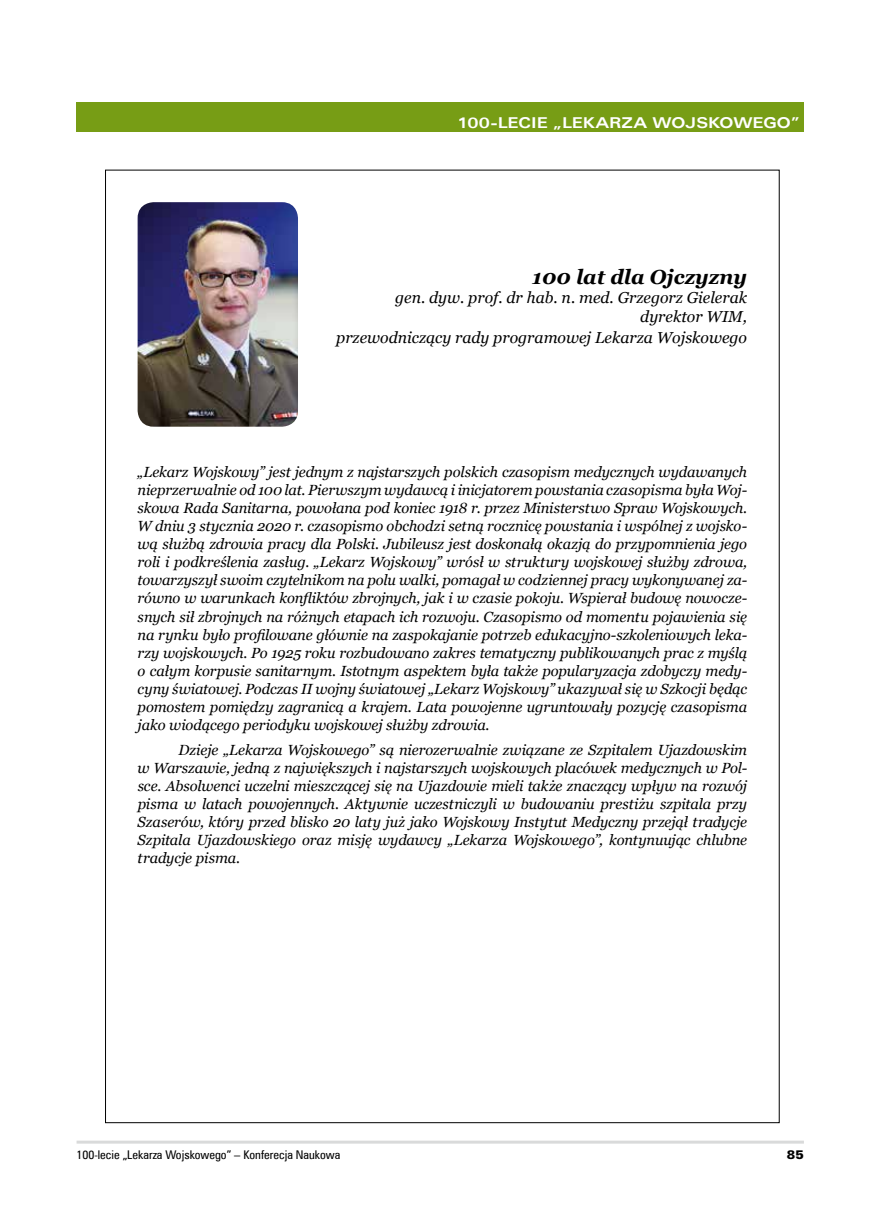
<style>
.page{position:relative;width:872px;height:1212px;background:#fff}
.page>*{position:absolute;margin:0;border:0;box-sizing:border-box;transform-origin:0 0}
.t1{font:italic 700 20.4px "Georgia";color:#000}
.t2{font:italic 15.9px/19px "Georgia";color:#000;text-align:right}
.t3{font:15px "Zurich Ex EU Bold";letter-spacing:.01em;color:#fff}
.t4{font:italic 14.7px/18.1px "Georgia";letter-spacing:-.01em;color:#000;text-align:justify}
.t5{font:12px "Zurich Cn EU Normal";color:#000;scale:1.04 1}
.t6{font:11.25px "Zurich Blk PL";color:#000;scale:1.04 1}
</style>
<div class="page">
<hr style="left:77px;top:1140px;width:727px;height:3px;background:#d9dada">
<div style="left:77px;top:102px;width:727px;height:30px;background:#779d15"></div>
<img style="left:138px;top:202px;width:160px;height:225px">
<p class="t3" style="left:457px;top:113px;width:344px">100-LECIE „LEKARZA WOJSKOWEGO”</p>
<h1 class="t1" style="left:532px;top:263px;width:216px">100 lat dla Ojczyzny</h1>
<p class="t2" style="left:395px;top:288px;width:353px">gen. dyw. prof. dr hab. n. med. Grzegorz Gielerak dyrektor WIM,</p>
<p class="t2" style="left:336px;top:329px;width:412px">przewodniczący rady programowej Lekarza Wojskowego</p>
<p class="t4" style="left:138px;top:463px;width:611px">„Lekarz Wojskowy” jest jednym z najstarszych polskich czasopism medycznych wydawanych nieprzerwalnie od 100 lat. Pierwszym wydawcą i inicjatorem powstania czasopisma była Woj&shy;skowa Rada Sanitarna, powołana pod koniec 1918 r. przez Ministerstwo Spraw Wojskowych.<br>W dniu 3 stycznia 2020 r. czasopismo obchodzi setną rocznicę powstania i wspólnej z wojsko&shy;wą służbą zdrowia pracy dla Polski. Jubileusz jest doskonałą okazją do przypomnienia jego roli i podkreślenia zasług. „Lekarz Wojskowy” wrósł w struktury wojskowej służby zdrowa, towarzyszył swoim czytelnikom na polu walki, pomagał w codziennej pracy wykonywanej za&shy;równo w warunkach konfliktów zbrojnych, jak i w czasie pokoju. Wspierał budowę nowocze&shy;snych sił zbrojnych na różnych etapach ich rozwoju. Czasopismo od momentu pojawienia się na rynku było profilowane głównie na zaspokajanie potrzeb edukacyjno‑szkoleniowych leka&shy;rzy wojskowych. Po 1925 roku rozbudowano zakres tematyczny publikowanych prac z myślą o całym korpusie sanitarnym. Istotnym aspektem była także popularyzacja zdobyczy medy&shy;cyny światowej. Podczas II wojny światowej „Lekarz Wojskowy” ukazywał się w Szkocji będąc pomostem pomiędzy zagranicą a krajem. Lata powojenne ugruntowały pozycję czasopisma jako wiodącego periodyku wojskowej służby zdrowia.</p>
<p class="t4" style="left:138px;top:741px;width:611px;text-indent:41px">Dzieje „Lekarza Wojskowego” są nierozerwalnie związane ze Szpitalem Ujazdowskim w Warszawie, jedną z największych i najstarszych wojskowych placówek medycznych w Pol&shy;sce. Absolwenci uczelni mieszczącej się na Ujazdowie mieli także znaczący wpływ na rozwój pisma w latach powojennych. Aktywnie uczestniczyli w budowaniu prestiżu szpitala przy Szaserów, który przed blisko 20 laty już jako Wojskowy Instytut Medyczny przejął tradycje Szpitala Ujazdowskiego oraz misję wydawcy „Lekarza Wojskowego”, kontynuując chlubne tradycje pisma.</p>
<p class="t5" style="left:77px;top:1147px;width:255px">100-lecie „Lekarza Wojskowego” – Konferecja Naukowa</p>
<p class="t6" style="left:787px;top:1147px;width:18px">85</p>
</div>
